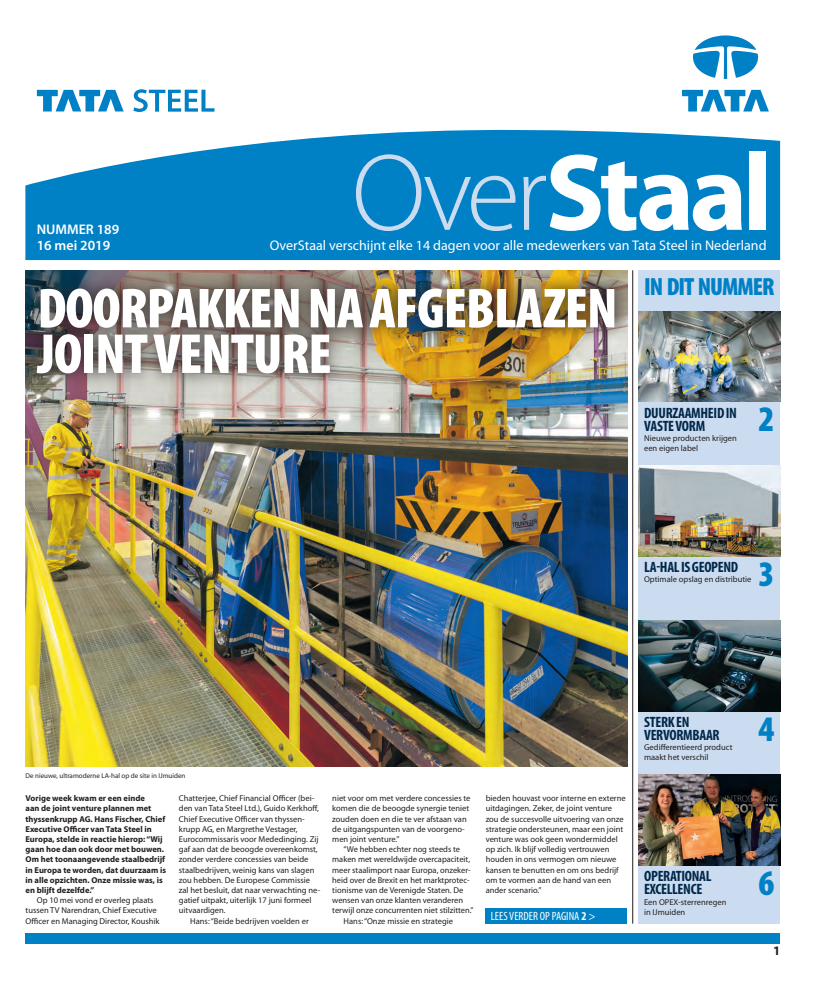
<style>
.page{position:relative;width:820px;height:993px;background:#fff}
.page>*{position:absolute;margin:0;border:0;box-sizing:border-box;transform-origin:0 0}
.t1{font:700 110px "Myriad Pro";letter-spacing:-.045em;color:#fff}
.Headline_01_-_KAPS{font:900 condensed 56.8px/45.6px "Myriad Pro";letter-spacing:-.02em;color:#fff}
.t2{font:900 condensed 36px "Myriad Pro";color:#0080c5}
.t3{font:900 condensed 25px "Myriad Pro";letter-spacing:-.04em;color:#0080c5}
.t4{font:700 condensed 15px/13px "Myriad Pro";letter-spacing:-.02em;color:#00284a}
.t5{font:14px "Myriad Pro";color:#fff}
.t6{font:600 14px "Myriad Pro";color:#fff}
.t7{font:700 13px "Myriad Pro";color:#231f20}
.t8{font:condensed 12px "Myriad Pro";color:#fff}
.Bodytekst_inspring_4{font:8.5px/10.2px "Myriad Pro";color:#231f20}
.Intro_bodycopy_8_5_1{font:700 8.5px/10.2px "Myriad Pro";color:#231f20}
.Fotobijschrift_7_9{font:7px "Myriad Pro";color:#231f20}
.s1{font-weight:300;color:#ccdcf0}
.s2{font-weight:700}
</style>
<div class="page">
<svg style="left:25px;top:129px;width:754px;height:131px;background:#1a8dcb"></svg>
<svg style="left:37px;top:90px;width:87px;height:21px"></svg>
<svg style="left:133px;top:89px;width:81px;height:23px"></svg>
<svg style="left:693px;top:35px;width:66px;height:44px"></svg>
<svg style="left:682px;top:90px;width:86px;height:21px"></svg>
<div style="left:25px;top:933px;width:754px;height:10px;background:#0080c5"></div>
<img style="left:26px;top:270px;width:600px;height:495px">
<hr style="left:632px;top:270px;width:1px;height:653px;background:#231f20">
<div style="left:485px;top:908px;width:141px;height:15px;background:#0080c5"></div>
<div style="left:21px;top:273px;width:609px;height:115px;background:#231f20;opacity:.65"></div>
<div style="left:638px;top:270px;width:142px;height:653px;background:#ccdcf0"></div>
<img style="left:638px;top:311px;width:142px;height:91px">
<img style="left:638px;top:465px;width:142px;height:91px">
<img style="left:638px;top:620px;width:142px;height:91px">
<img style="left:638px;top:774px;width:142px;height:91px">
<p class="t6" style="left:37px;top:220px;width:84px">NUMMER 189</p>
<p class="t1" style="left:351px;top:131px;width:422px"><span class="s1">Over</span>Staal</p>
<p class="t6" style="left:37px;top:236px;width:75px">16 mei 2019</p>
<p class="t5" style="left:270px;top:237px;width:498px">OverStaal verschijnt elke 14 dagen voor alle medewerkers van Tata Steel in Nederland</p>
<p class="Headline_01_-_KAPS" style="left:37px;top:286px;width:581px">DOORPAKKEN NA AFGEBLAZEN<br>JOINT VENTURE</p>
<p class="t3" style="left:644px;top:272px;width:132px">IN DIT NUMMER</p>
<p class="t4" style="left:644px;top:406px;width:94px">DUURZAAMHEID IN<br>VASTE VORM</p>
<p class="Bodytekst_inspring_4" style="left:643px;top:433px;width:94px">Nieuwe producten krijgen een eigen label</p>
<p class="t2" style="left:758px;top:399px;width:17px">2</p>
<p class="t4" style="left:644px;top:560px;width:95px">LA-HAL IS GEOPEND</p>
<p class="Bodytekst_inspring_4" style="left:643px;top:574px;width:109px">Optimale opslag en distributie</p>
<p class="t2" style="left:758px;top:553px;width:17px">3</p>
<p class="Fotobijschrift_7_9" style="left:26px;top:772px;width:161px">De nieuwe, ultramoderne LA-hal op de site in IJmuiden</p>
<p class="Intro_bodycopy_8_5_1" style="left:26px;top:793px;width:142px">Vorige week kwam er een einde<br>aan de joint venture plannen met thyssenkrupp AG. Hans Fischer, Chief Executive Officer van Tata Steel in Europa, stelde in reactie hierop: “Wij gaan hoe dan ook door met bouwen.<br>Om het toonaangevende staalbedrijf in Europa te worden, dat duurzaam is in alle opzichten. Onze missie was, is en blijft dezelfde.”</p>
<p class="Bodytekst_inspring_4" style="left:26px;top:895px;width:135px;text-indent:11px">Op 10 mei vond er overleg plaats tussen TV Narendran, Chief Executive<br>Officer en Managing Director, Koushik</p>
<p class="Bodytekst_inspring_4" style="left:179px;top:793px;width:143px">Chatterjee, Chief Financial Officer (bei&shy;den van Tata Steel Ltd.), Guido Kerkhoff, Chief Executive Officer van thyssen&shy;krupp AG, en Margrethe Vestager, Eurocommissaris voor Mededinging. Zij gaf aan dat de beoogde overeenkomst, zonder verdere concessies van beide staalbedrijven, weinig kans van slagen zou hebben. De Europese Commissie zal het besluit, dat naar verwachting ne&shy;gatief uitpakt, uiterlijk 17 juni formeel uitvaardigen.</p>
<p class="Bodytekst_inspring_4" style="left:190px;top:915px;width:120px">Hans: “Beide bedrijven voelden er</p>
<p class="Bodytekst_inspring_4" style="left:332px;top:793px;width:140px">niet voor om met verdere concessies te komen die de beoogde synergie teniet zouden doen en die te ver afstaan van de uitgangspunten van de voorgeno&shy;men joint venture.”</p>
<p class="Bodytekst_inspring_4" style="left:332px;top:844px;width:143px;text-indent:11px">“We hebben echter nog steeds te maken met wereldwijde overcapaciteit, meer staalimport naar Europa, onzeker&shy;heid over de Brexit en het marktprotec&shy;tionisme van de Verenigde Staten. De wensen van onze klanten veranderen terwijl onze concurrenten niet stilzitten.”</p>
<p class="Bodytekst_inspring_4" style="left:343px;top:915px;width:111px">Hans: “Onze missie en strategie</p>
<p class="Bodytekst_inspring_4" style="left:485px;top:793px;width:141px">bieden houvast voor interne en externe uitdagingen. Zeker, de joint venture zou de succesvolle uitvoering van onze strategie ondersteunen, maar een joint venture was ook geen wondermiddel op zich. Ik blijf volledig vertrouwen houden in ons vermogen om nieuwe kansen te benutten en om ons bedrijf om te vormen aan de hand van een ander scenario.”</p>
<p class="t8" style="left:490px;top:909px;width:106px">LEES VERDER OP PAGINA <span class="s2">2</span> &gt;</p>
<p class="t4" style="left:644px;top:715px;width:77px">STERK EN<br>VERVORMBAAR</p>
<p class="Bodytekst_inspring_4" style="left:643px;top:742px;width:90px">Gedifferentieerd product maakt het verschil</p>
<p class="t4" style="left:644px;top:869px;width:69px">OPERATIONAL<br>EXCELLENCE</p>
<p class="Bodytekst_inspring_4" style="left:643px;top:896px;width:84px">Een OPEX-sterrenregen in IJmuiden</p>
<p class="t2" style="left:758px;top:708px;width:17px">4</p>
<p class="t2" style="left:758px;top:862px;width:17px">6</p>
<h3 class="t7" style="left:772px;top:943px;width:9px">1</h3>
</div>
